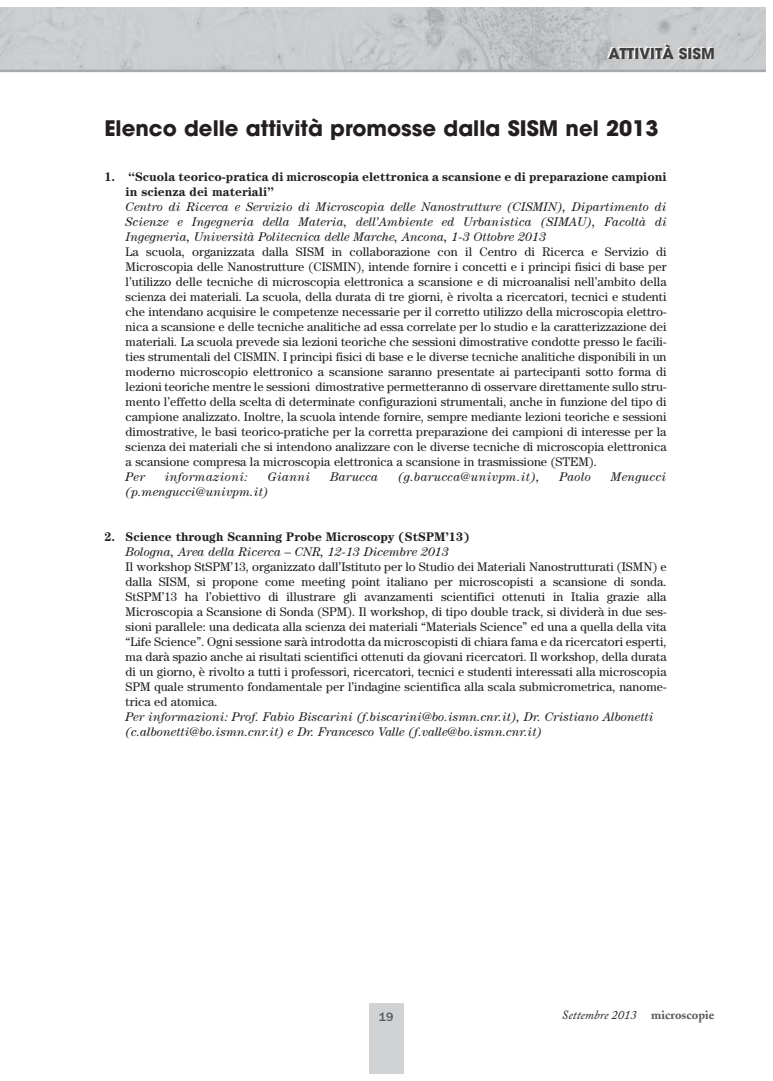
<style>
.page{position:relative;width:773px;height:1081px;background:#fff}
.page>*{position:absolute;margin:0;border:0;box-sizing:border-box;transform-origin:0 0}
.t1{font:700 21.25px "Avant Garde";color:#231f20}
.t2{font:700 15px "Avant Garde";color:#3e3e3f}
.t3{font:12.5px/15px "Century";color:#231f20;text-align:justify}
.t4{font:italic 12.5px/15px "Century";color:#231f20;text-align:justify}
.t5{font:700 12.5px/15px "Century";color:#231f20}
.t6{font:italic 12.5px "Century";letter-spacing:.02em;color:#231f20}
.t7{font:italic 12.5px "Adobe Caslon";color:#231f20}
.t8{font:500 12.5px "Franklin Gothic";color:#57585a}
.s1{font-weight:700;font-style:normal;color:#57585a}
</style>
<div class="page">
<img style="left:14px;top:7px;width:751px;height:63px">
<div style="left:369px;top:1003px;width:34px;height:71px;background:#d1d2d4"></div>
<div style="left:0;top:7px;width:14px;height:64px;background:#cacbcd"></div>
<hr style="left:0;top:70px;width:765px;height:2px;background:#a8a9ad">
<p class="t2" style="left:608px;top:48px;width:108px">ATTIVITÀ SISM</p>
<h1 class="t1" style="left:104px;top:120px;width:555px">Elenco delle attività promosse dalla SISM nel 2013</h1>
<p class="t5" style="left:126px;top:170px;width:542px;text-indent:-21px">1. “Scuola teorico-pratica di microscopia elettronica a scansione e di preparazione campioni in scienza dei materiali”</p>
<p class="t4" style="left:126px;top:200px;width:542px">Centro di Ricerca e Servizio di Microscopia delle Nanostrutture (CISMIN), Dipartimento di Scienze e Ingegneria della Materia, dell’Ambiente ed Urbanistica (SIMAU), Facoltà di Ingegneria, Università Politecnica delle Marche, Ancona, 1-3 Ottobre 2013</p>
<p class="t3" style="left:126px;top:246px;width:542px">La scuola, organizzata dalla SISM in collaborazione con il Centro di Ricerca e Servizio di Microscopia delle Nanostrutture (CISMIN), intende fornire i concetti e i principi fisici di base per l’utilizzo delle tecniche di microscopia elettronica a scansione e di microanalisi nell’ambito della scienza dei materiali. La scuola, della durata di tre giorni, è rivolta a ricercatori, tecnici e studenti che intendano acquisire le competenze necessarie per il corretto utilizzo della microscopia elettro&shy;nica a scansione e delle tecniche analitiche ad essa correlate per lo studio e la caratterizzazione dei materiali. La scuola prevede sia lezioni teoriche che sessioni dimostrative condotte presso le facili&shy;ties strumentali del CISMIN. I principi fisici di base e le diverse tecniche analitiche disponibili in un moderno microscopio elettronico a scansione saranno presentate ai partecipanti sotto forma di lezioni teoriche mentre le sessioni dimostrative permetteranno di osservare direttamente sullo stru&shy;mento l’effetto della scelta di determinate configurazioni strumentali, anche in funzione del tipo di campione analizzato. Inoltre, la scuola intende fornire, sempre mediante lezioni teoriche e sessioni dimostrative, le basi teorico-pratiche per la corretta preparazione dei campioni di interesse per la scienza dei materiali che si intendono analizzare con le diverse tecniche di microscopia elettronica a scansione compresa la microscopia elettronica a scansione in trasmissione (STEM).</p>
<p class="t4" style="left:126px;top:470px;width:21px">Per</p>
<p class="t6" style="left:165px;top:473px;width:85px">informazioni:</p>
<p class="t4" style="left:268px;top:470px;width:44px">Gianni</p>
<p class="t6" style="left:330px;top:473px;width:50px">Barucca</p>
<p class="t6" style="left:398px;top:473px;width:143px">(g.barucca@univpm.it),</p>
<p class="t4" style="left:559px;top:470px;width:33px">Paolo</p>
<p class="t6" style="left:611px;top:473px;width:57px">Mengucci</p>
<p class="t4" style="left:126px;top:485px;width:144px">(p.mengucci@univpm.it)</p>
<p class="t5" style="left:104px;top:530px;width:366px">2. Science through Scanning Probe Microscopy (StSPM’13)</p>
<p class="t4" style="left:126px;top:545px;width:324px">Bologna, Area della Ricerca – CNR, 12-13 Dicembre 2013</p>
<p class="t3" style="left:126px;top:561px;width:542px">Il workshop StSPM’13, organizzato dall’Istituto per lo Studio dei Materiali Nanostrutturati (ISMN) e dalla SISM, si propone come meeting point italiano per microscopisti a scansione di sonda.<br>StSPM’13 ha l’obiettivo di illustrare gli avanzamenti scientifici ottenuti in Italia grazie alla Microscopia a Scansione di Sonda (SPM). Il workshop, di tipo double track, si dividerà in due ses&shy;sioni parallele: una dedicata alla scienza dei materiali “Materials Science” ed una a quella della vita “Life Science”. Ogni sessione sarà introdotta da microscopisti di chiara fama e da ricercatori esperti, ma darà spazio anche ai risultati scientifici ottenuti da giovani ricercatori. Il workshop, della durata di un giorno, è rivolto a tutti i professori, ricercatori, tecnici e studenti interessati alla microscopia SPM quale strumento fondamentale per l’indagine scientifica alla scala submicrometrica, nanome&shy;trica ed atomica.</p>
<p class="t4" style="left:126px;top:710px;width:529px">Per informazioni: Prof. Fabio Biscarini (f.biscarini@bo.ismn.cnr.it), Dr. Cristiano Albonetti (c.albonetti@bo.ismn.cnr.it) e Dr. Francesco Valle (f.valle@bo.ismn.cnr.it)</p>
<p class="t8" style="left:379px;top:1012px;width:16px">19</p>
<p class="t7" style="left:562px;top:1011px;width:154px">Settembre 2013 <span class="s1">microscopie</span></p>
</div>
